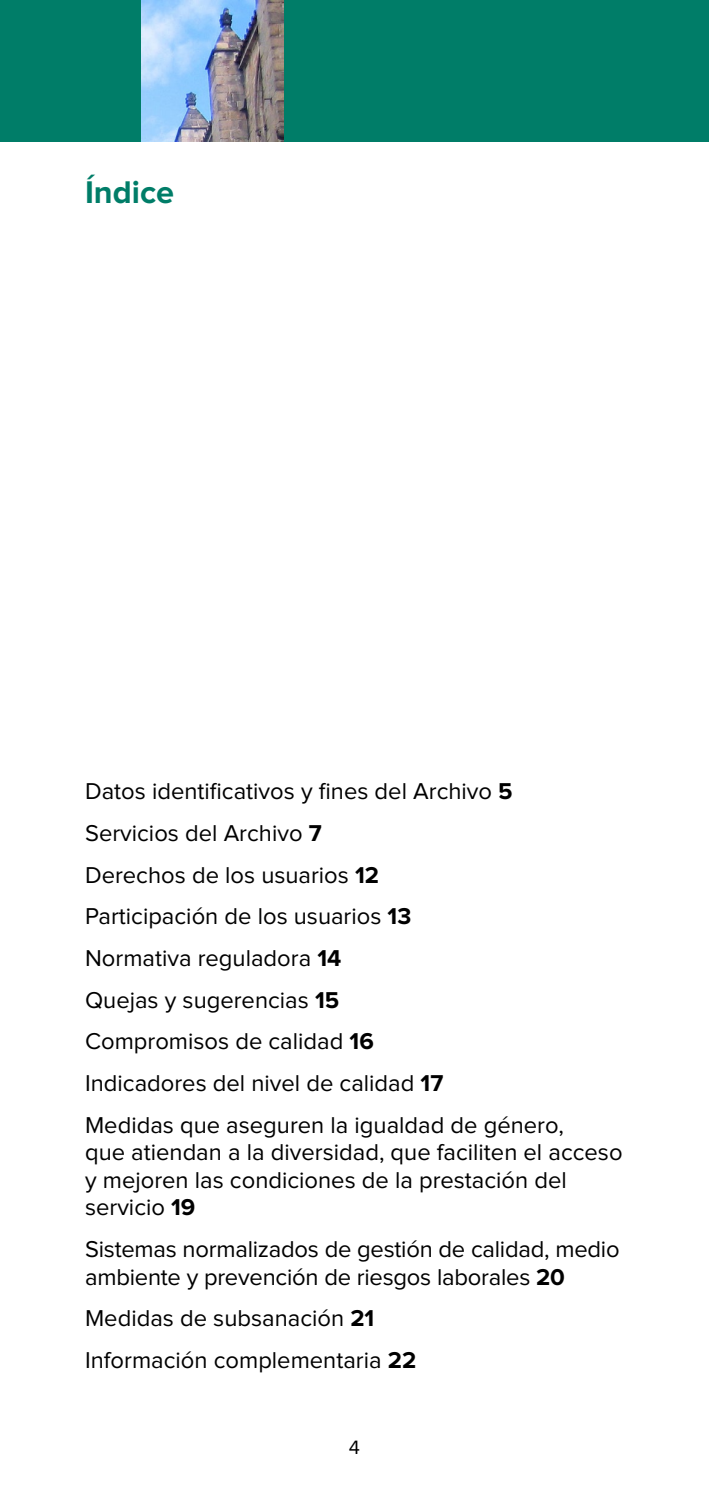
<style>
.page{position:relative;width:709px;height:1489px;background:#fff}
.page>*{position:absolute;margin:0;border:0;box-sizing:border-box;transform-origin:0 0}
.t1{font:700 32.5px "Proxima Nova";color:#007d68}
.t2{font:23.75px/41.8px "Proxima Nova";color:#000}
.t3{font:20px "Proxima Nova";color:#000}
.s1{font-weight:700}
</style>
<div class="page">
<div style="left:0;top:0;width:709px;height:142px;background:#007d68"></div>
<img style="left:142px;top:0;width:141px;height:142px">
<h1 class="t1" style="left:85px;top:177px;width:91px">Índice</h1>
<p class="t2" style="left:85px;top:771px;width:480px">Datos identificativos y fines del Archivo <span class="s1">5<br></span>Servicios del Archivo <span class="s1">7<br></span>Derechos de los usuarios <span class="s1">12<br></span>Participación de los usuarios <span class="s1">13<br></span>Normativa reguladora <span class="s1">14<br></span>Quejas y sugerencias <span class="s1">15<br></span>Compromisos de calidad <span class="s1">16<br></span>Indicadores del nivel de calidad <span class="s1">17<br></span>Medidas que aseguren la igualdad de género,</p>
<p class="t2" style="left:85px;top:1139px;width:539px;line-height:27.5px">que atiendan a la diversidad, que faciliten el acceso y mejoren las condiciones de la prestación del servicio <span class="s1">19</span></p>
<p class="t2" style="left:85px;top:1236px;width:536px;line-height:27.5px">Sistemas normalizados de gestión de calidad, medio ambiente y prevención de riesgos laborales <span class="s1">20</span></p>
<p class="t2" style="left:85px;top:1298px;width:333px">Medidas de subsanación <span class="s1">21<br></span>Información complementaria <span class="s1">22</span></p>
<p class="t3" style="left:349px;top:1438px;width:13px">4</p>
</div>
